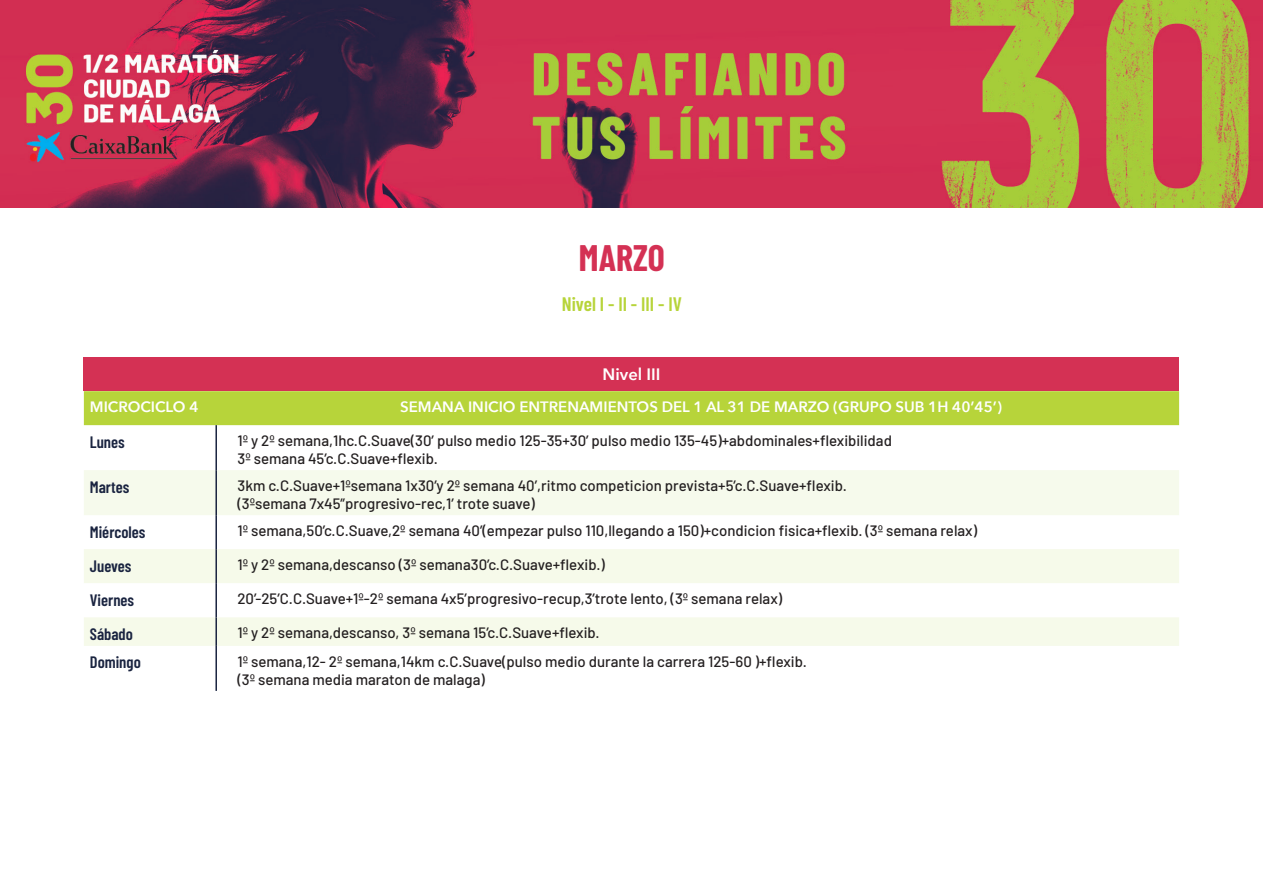
<style>
.page{position:relative;width:1263px;height:893px;background:#fff}
.page>*{position:absolute;margin:0;border:0;box-sizing:border-box;transform-origin:0 0}
.t1{font:700 36px "Barlow Condensed";color:#d43154}
.t2{font:600 19.5px "Barlow Condensed";color:#b7d43a}
.t3{font:600 16.5px "Barlow Condensed";color:#1a2440}
.t4{font:600 16.5px "Avenir Next";color:#fff}
.t5{font:500 15px/18px "Barlow";color:#231f20}
.t6{font:600 15px "Avenir Next";color:#fff}
</style>
<div class="page">
<div style="left:84px;top:357px;width:1095px;height:34px;background:#d43154"></div>
<div style="left:84px;top:391px;width:1095px;height:34px;background:#b7d43a"></div>
<div style="left:84px;top:470px;width:1095px;height:45px;background:#f6faec"></div>
<svg style="left:84px;top:549px;width:1095px;height:97px;fill:#f6faea"></svg>
<hr style="left:215px;top:425px;width:2px;height:45px;background:#1a2440">
<hr style="left:215px;top:470px;width:2px;height:45px;background:#1a2440">
<hr style="left:215px;top:515px;width:2px;height:34px;background:#1a2440">
<hr style="left:215px;top:549px;width:2px;height:34px;background:#1a2440">
<hr style="left:215px;top:583px;width:2px;height:34px;background:#1a2440">
<hr style="left:215px;top:617px;width:2px;height:29px;background:#1a2440">
<hr style="left:215px;top:646px;width:2px;height:45px;background:#1a2440">
<img style="left:0;top:0;width:1263px;height:208px">
<h1 class="t1" style="left:579px;top:232px;width:87px">MARZO</h1>
<h2 class="t2" style="left:562px;top:290px;width:122px">Nivel I - II - III - IV</h2>
<p class="t4" style="left:603px;top:360px;width:59px">Nivel III</p>
<p class="t6" style="left:90px;top:394px;width:110px">MICROCICLO 4</p>
<p class="t6" style="left:400px;top:394px;width:603px">SEMANA INICIO ENTRENAMIENTOS DEL 1 AL 31 DE MARZO (GRUPO SUB 1H 40’45’)</p>
<p class="t3" style="left:90px;top:430px;width:36px">Lunes</p>
<p class="t5" style="left:237px;top:431px;width:656px">1º y 2º semana,1hc.C.Suave(30’ pulso medio 125-35+30’ pulso medio 135-45)+abdominales+flexibilidad<br>3º semana 45’c.C.Suave+flexib.</p>
<p class="t3" style="left:90px;top:475px;width:41px">Martes</p>
<p class="t5" style="left:237px;top:476px;width:611px">3km c.C.Suave+1ºsemana 1x30’y 2º semana 40’,ritmo competicion prevista+5’c.C.Suave+flexib. (3ºsemana 7x45”progresivo-rec,1’ trote suave)</p>
<p class="t3" style="left:90px;top:520px;width:57px">Miércoles</p>
<p class="t5" style="left:237px;top:521px;width:741px">1º semana,50’c.C.Suave,2º semana 40’(empezar pulso 110,llegando a 150)+condicion fisica+flexib. (3º semana relax)</p>
<p class="t3" style="left:90px;top:554px;width:43px">Jueves</p>
<p class="t5" style="left:237px;top:554px;width:369px">1º y 2º semana,descanso (3º semana30’c.C.Suave+flexib.)</p>
<p class="t3" style="left:90px;top:588px;width:46px">Viernes</p>
<p class="t5" style="left:237px;top:588px;width:546px">20’-25’C.C.Suave+1º-2º semana 4x5’progresivo-recup,3’trote lento, (3º semana relax)</p>
<p class="t3" style="left:90px;top:622px;width:45px">Sábado</p>
<p class="t5" style="left:237px;top:623px;width:364px">1º y 2º semana,descanso, 3º semana 15’c.C.Suave+flexib.</p>
<p class="t3" style="left:90px;top:651px;width:52px">Domingo</p>
<p class="t5" style="left:237px;top:651px;width:571px">1º semana,12- 2º semana,14km c.C.Suave(pulso medio durante la carrera 125-60 )+flexib. (3º semana media maraton de malaga)</p>
</div>
